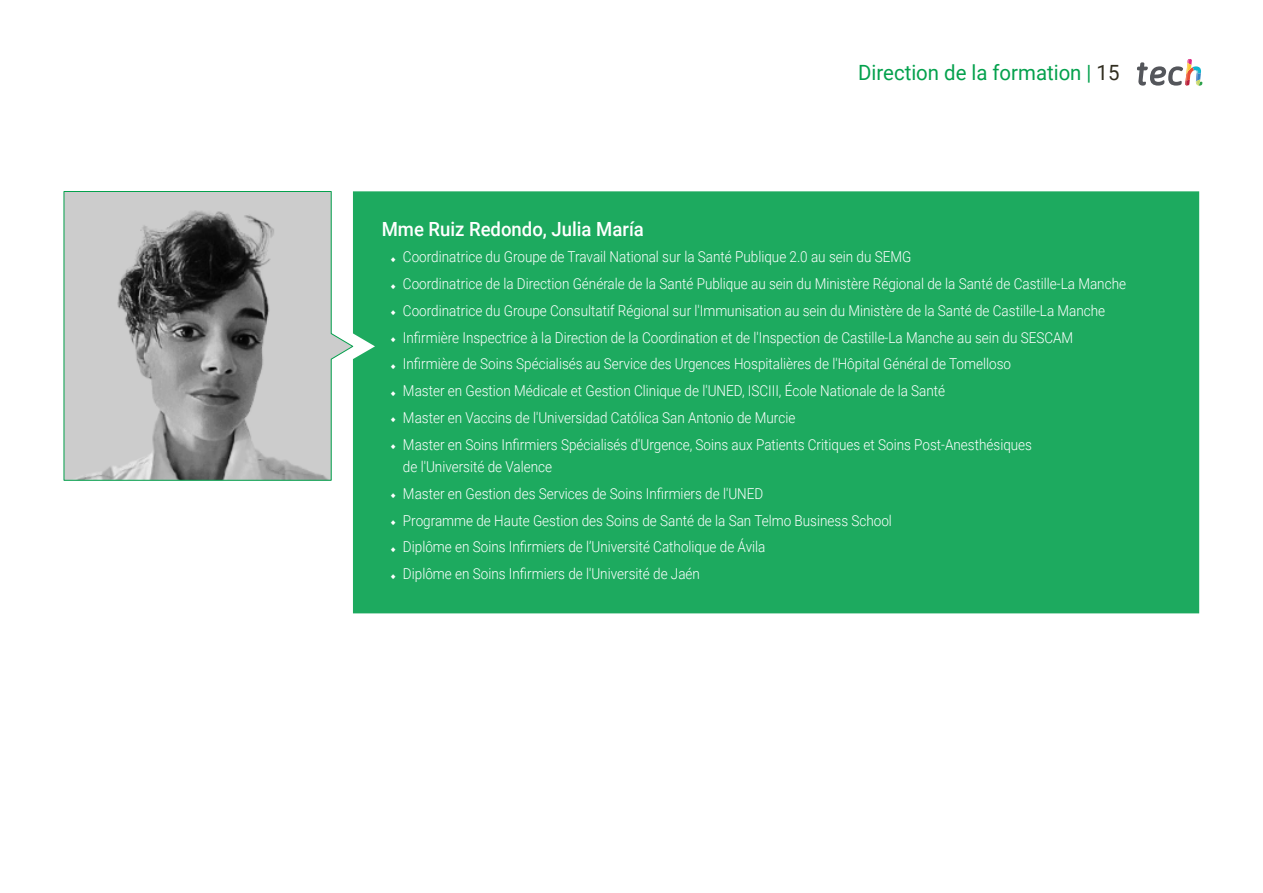
<style>
.page{position:relative;width:1263px;height:893px;background:#fff}
.page>*{position:absolute;margin:0;border:0;box-sizing:border-box;transform-origin:0 0}
.t1{font:21px "Roboto";color:#04a14d}
.t2{font:500 19.5px "Roboto";color:#fff;scale:.95 1}
.t3{font:300 15px/26.7px "Roboto";color:#fff;scale:.9 1}
.s1{color:#312e20}
</style>
<div class="page">
<div style="left:353px;top:191px;width:846px;height:422px;background:#1daa5f"></div>
<svg style="left:64px;top:191px;width:289px;height:290px;background:#a8aaa9"></svg>
<svg style="left:1137px;top:59px;width:65px;height:27px"></svg>
<svg style="left:391px;top:257px;width:5px;height:5px"></svg>
<svg style="left:391px;top:284px;width:5px;height:5px"></svg>
<svg style="left:391px;top:310px;width:5px;height:5px"></svg>
<svg style="left:391px;top:337px;width:5px;height:5px"></svg>
<svg style="left:391px;top:364px;width:5px;height:5px"></svg>
<svg style="left:391px;top:391px;width:5px;height:5px"></svg>
<svg style="left:391px;top:417px;width:5px;height:5px"></svg>
<svg style="left:391px;top:444px;width:5px;height:5px"></svg>
<svg style="left:391px;top:493px;width:5px;height:5px"></svg>
<svg style="left:391px;top:520px;width:5px;height:5px"></svg>
<svg style="left:391px;top:547px;width:5px;height:5px"></svg>
<svg style="left:391px;top:574px;width:5px;height:5px"></svg>
<h1 class="t1" style="left:858px;top:57px;width:263px">Direction de la formation | <span class="s1">15</span></h1>
<h2 class="t2" style="left:382px;top:215px;width:277px">Mme Ruiz Redondo, Julia María</h2>
<p class="t3" style="left:403px;top:243px;width:805px">Coordinatrice du Groupe de Travail National sur la Santé Publique 2.0 au sein du SEMG<br>Coordinatrice de la Direction Générale de la Santé Publique au sein du Ministère Régional de la Santé de Castille-La Manche Coordinatrice du Groupe Consultatif Régional sur l'Immunisation au sein du Ministère de la Santé de Castille-La Manche Infirmière Inspectrice à la Direction de la Coordination et de l'Inspection de Castille-La Manche au sein du SESCAM Infirmière de Soins Spécialisés au Service des Urgences Hospitalières de l'Hôpital Général de Tomelloso<br>Master en Gestion Médicale et Gestion Clinique de l'UNED, ISCIII, École Nationale de la Santé<br>Master en Vaccins de l'Universidad Católica San Antonio de Murcie<br>Master en Soins Infirmiers Spécialisés d'Urgence, Soins aux Patients Critiques et Soins Post-Anesthésiques</p>
<p class="t3" style="left:403px;top:453px;width:545px">de l'Université de Valence<br>Master en Gestion des Services de Soins Infirmiers de l'UNED<br>Programme de Haute Gestion des Soins de Santé de la San Telmo Business School Diplôme en Soins Infirmiers de l’Université Catholique de Ávila<br>Diplôme en Soins Infirmiers de l'Université de Jaén</p>
</div>
